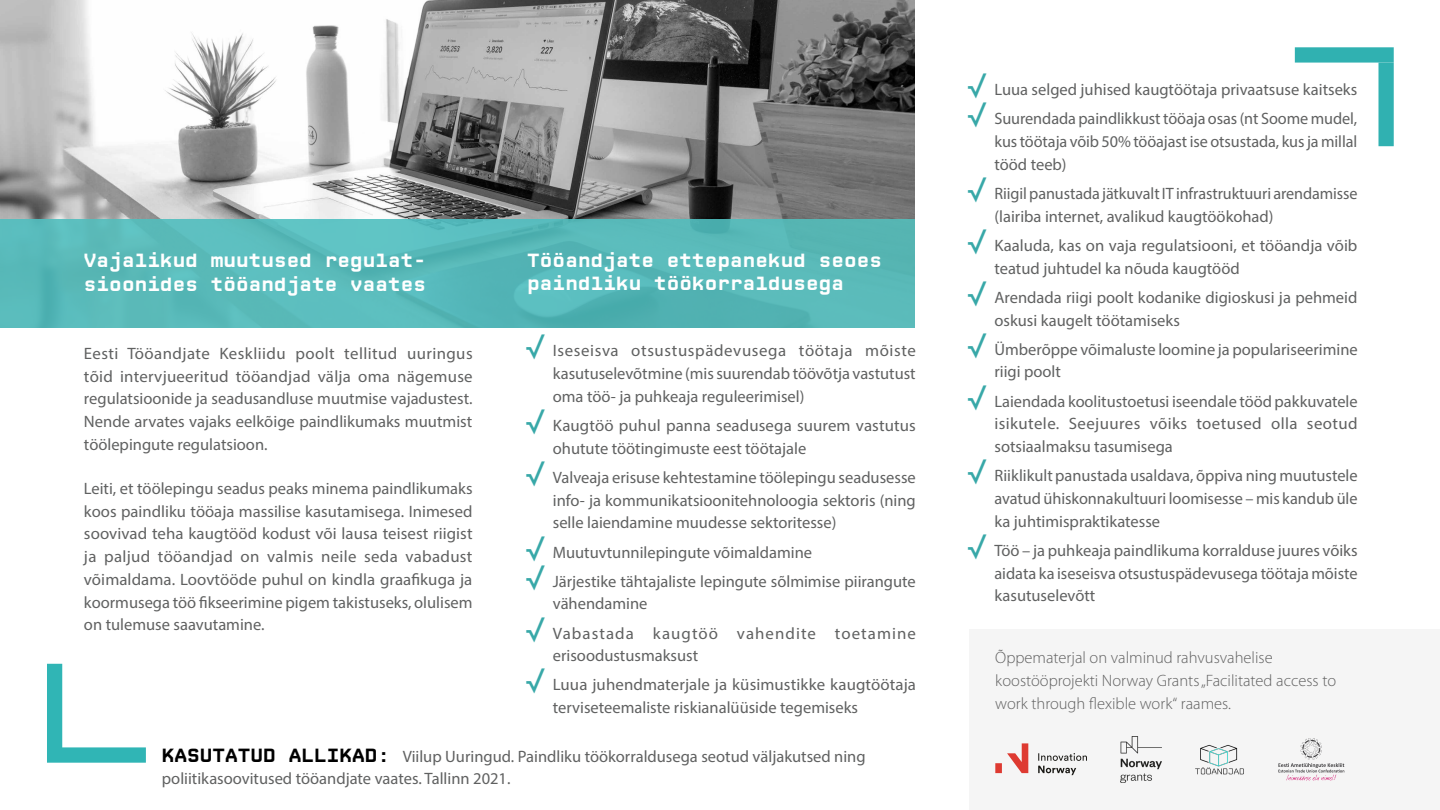
<style>
.page{position:relative;width:1440px;height:810px;background:#fff}
.page>*{position:absolute;margin:0;border:0;box-sizing:border-box;transform-origin:0 0}
.t1{font:700 19.5px/22.7px "CP Mono v 07";color:#fff}
.t2{font:16.5px/22.7px "Myriad Pro";color:#606161}
.t3{font:300 16.5px/22.7px "Myriad Pro";color:#616161}
.t4{font:16.5px/29.1px "Myriad Pro";letter-spacing:.065em;color:#606161}
.s1{font-family:"Gotham Pro";font-weight:700;font-size:27px;color:#38a8a8}
.s2{font-family:"CP Mono v 07";font-weight:700;font-size:19.5px;color:#000}
</style>
<div class="page">
<div style="left:969px;top:629px;width:471px;height:181px;background:#f5f5f5"></div>
<svg style="left:995px;top:743px;width:33px;height:30px"></svg>
<svg style="left:1038px;top:753px;width:49px;height:22px"></svg>
<img style="left:1195px;top:744px;width:49px;height:31px">
<img style="left:1120px;top:736px;width:42px;height:46px">
<svg style="left:1278px;top:738px;width:66px;height:42px"></svg>
<svg style="left:0;top:0;width:915px;height:219px"></svg>
<div style="left:0;top:220px;width:915px;height:108px;background:#5ababa"></div>
<img style="left:1378px;top:63px;width:16px;height:83px">
<img style="left:1295px;top:47px;width:99px;height:16px">
<svg style="left:47px;top:664px;width:99px;height:99px"></svg>
<p class="t1" style="left:84px;top:249px;width:344px;line-height:23.4px">Vajalikud muutused regulat&shy;sioonides tööandjate vaates</p>
<p class="t2" style="left:84px;top:342px;width:390px;text-align:justify">Eesti Tööandjate Keskliidu poolt tellitud uuringus tõid intervjueeritud tööandjad välja oma nägemuse regulatsioonide ja seadusandluse muutmise vajadustest.<br>Nende arvates vajaks eelkõige paindlikumaks muutmist töölepingute regulatsioon.</p>
<p class="t2" style="left:84px;top:477px;width:390px;text-align:justify">Leiti, et töölepingu seadus peaks minema paindlikumaks koos paindliku tööaja massilise kasutamisega. Inimesed soovivad teha kaugtööd kodust või lausa teisest riigist ja paljud tööandjad on valmis neile seda vabadust võimaldama. Loovtööde puhul on kindla graafikuga ja koormusega töö fikseerimine pigem takistuseks, olulisem on tulemuse saavutamine.</p>
<p class="t1" style="left:527px;top:249px;width:356px">Tööandjate ettepanekud seoes paindliku töökorraldusega</p>
<p class="t2" style="left:553px;top:339px;width:365px;text-align:justify;text-indent:-26px"><span class="s1">√</span> Iseseisva otsustuspädevusega töötaja mõiste kasutuselevõtmine (mis suurendab töövõtja vastutust oma töö- ja puhkeaja reguleerimisel)</p>
<p class="t2" style="left:553px;top:414px;width:365px;text-indent:-26px"><span class="s1">√</span> Kaugtöö puhul panna seadusega suurem vastutus ohutute töötingimuste eest töötajale</p>
<p class="t2" style="left:553px;top:466px;width:365px;text-align:justify;text-indent:-26px"><span class="s1">√</span> Valveaja erisuse kehtestamine töölepingu seadusesse info- ja kommunikatsioonitehnoloogia sektoris (ning selle laiendamine muudesse sektoritesse)</p>
<p class="t2" style="left:527px;top:537px;width:390px;line-height:29.1px"><span class="s1">√</span> Muutuvtunnilepingute võimaldamine<br><span class="s1">√</span> Järjestike tähtajaliste lepingute sõlmimise piirangute</p>
<p class="t4" style="left:527px;top:589px;width:390px;text-indent:26px">vähendamine<br><span class="s1">√</span> Vabastada kaugtöö vahendite toetamine</p>
<p class="t2" style="left:527px;top:641px;width:390px;line-height:29.1px;text-indent:26px">erisoodustusmaksust<br><span class="s1">√</span> Luua juhendmaterjale ja küsimustikke kaugtöötaja</p>
<p class="t2" style="left:553px;top:696px;width:307px">terviseteemaliste riskianalüüside tegemiseks</p>
<p class="t2" style="left:162px;top:745px;width:705px"><span class="s2">KASUTATUD ALLIKAD:</span> Viilup Uuringud. Paindliku töökorraldusega seotud väljakutsed ning poliitikasoovitused tööandjate vaates. Tallinn 2021.</p>
<p class="t2" style="left:969px;top:75px;width:390px;line-height:29.1px"><span class="s1">√</span> Luua selged juhised kaugtöötaja privaatsuse kaitseks <span class="s1">√</span> Suurendada paindlikkust tööaja osas (nt Soome mudel,</p>
<p class="t2" style="left:994px;top:130px;width:364px">kus töötaja võib 50% tööajast ise otsustada, kus ja millal tööd teeb)</p>
<p class="t2" style="left:994px;top:182px;width:365px;text-indent:-26px"><span class="s1">√</span> Riigil panustada jätkuvalt IT infrastruktuuri arendamisse (lairiba internet, avalikud kaugtöökohad)</p>
<p class="t2" style="left:994px;top:234px;width:364px;text-indent:-26px"><span class="s1">√</span> Kaaluda, kas on vaja regulatsiooni, et tööandja võib teatud juhtudel ka nõuda kaugtööd</p>
<p class="t2" style="left:994px;top:286px;width:364px;text-indent:-26px"><span class="s1">√</span> Arendada riigi poolt kodanike digioskusi ja pehmeid oskusi kaugelt töötamiseks</p>
<p class="t2" style="left:994px;top:338px;width:365px;text-indent:-26px"><span class="s1">√</span> Ümberõppe võimaluste loomine ja populariseerimine riigi poolt</p>
<p class="t2" style="left:994px;top:389px;width:365px;text-align:justify;text-indent:-26px"><span class="s1">√</span> Laiendada koolitustoetusi iseendale tööd pakkuvatele isikutele. Seejuures võiks toetused olla seotud sotsiaalmaksu tasumisega</p>
<p class="t2" style="left:994px;top:464px;width:365px;text-align:justify;text-indent:-26px"><span class="s1">√</span> Riiklikult panustada usaldava, õppiva ning muutustele avatud ühiskonnakultuuri loomisesse – mis kandub üle ka juhtimispraktikatesse</p>
<p class="t2" style="left:994px;top:539px;width:365px;text-align:justify;text-indent:-26px"><span class="s1">√</span> Töö – ja puhkeaja paindlikuma korralduse juures võiks aidata ka iseseisva otsustuspädevusega töötaja mõiste kasutuselevõtt</p>
<p class="t3" style="left:995px;top:647px;width:342px">Õppematerjal on valminud rahvusvahelise koostööprojekti Norway Grants „Facilitated access to work through flexible work“ raames.</p>
</div>
